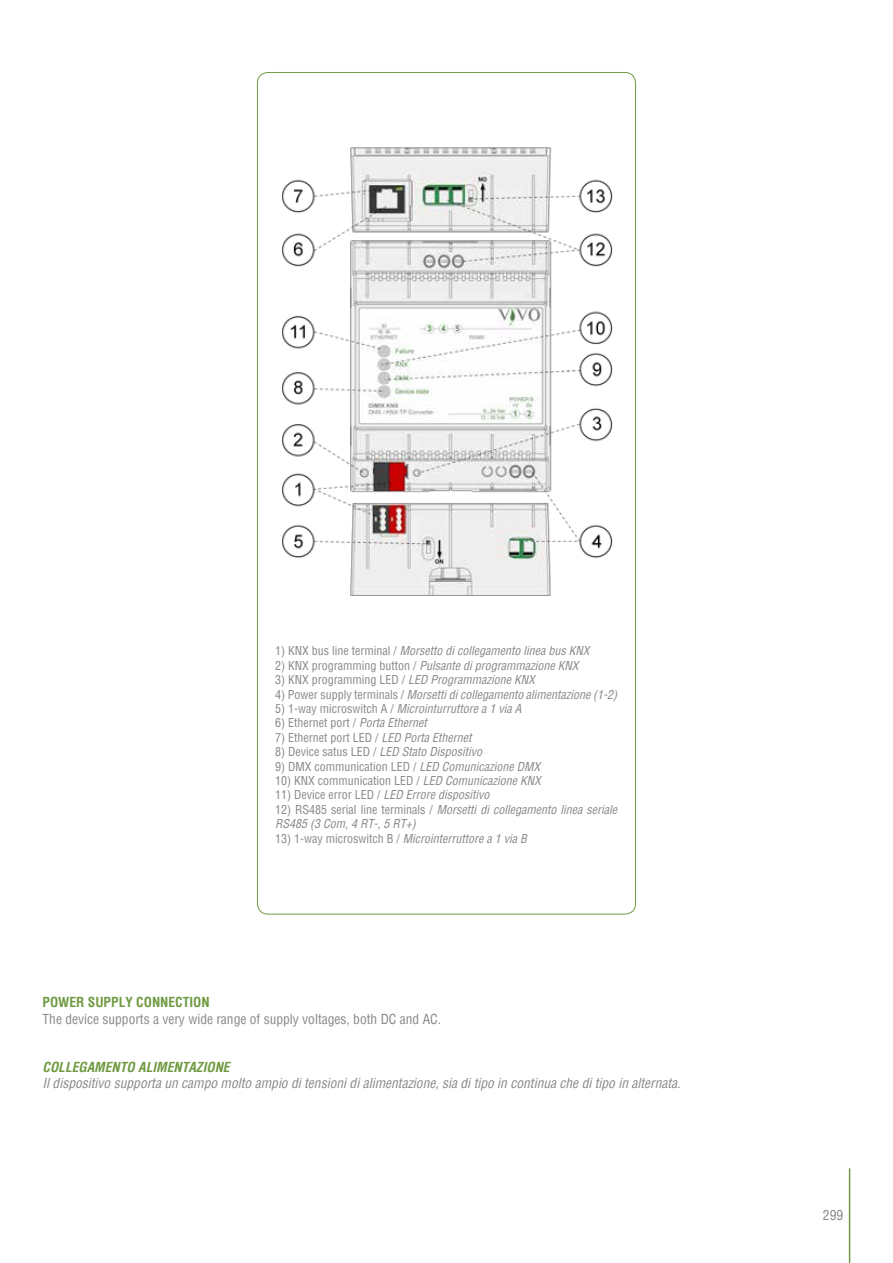
<style>
.page{position:relative;width:893px;height:1263px;background:#fff}
.page>*{position:absolute;margin:0;border:0;box-sizing:border-box;transform-origin:0 0}
.t1{font:italic condensed 13.5px "Helvetica";color:#878787}
.t2{font:condensed 13.5px "Helvetica";color:#878787}
.t3{font:italic 700 condensed 13.5px "Helvetica";color:#709a42}
.t4{font:700 condensed 13.5px "Helvetica";color:#709a42}
.t5{font:italic condensed 12px/14.4px "Helvetica";color:#878787}
.t6{font:condensed 12px "Helvetica";color:#878787}
.s1{font-style:normal}
.s2{font-style:italic}
</style>
<div class="page">
<hr style="left:849px;top:1168px;width:1px;height:95px;background:#709a42">
<img style="left:282px;top:147px;width:331px;height:449px">
<p class="t5" style="left:275px;top:644px;width:316px"><span class="s1">1) KNX bus line terminal /</span> Morsetto di collegamento linea bus KNX</p>
<p class="t5" style="left:275px;top:658px;width:305px"><span class="s1">2) KNX programming button /</span> Pulsante di programmazione KNX</p>
<p class="t6" style="left:275px;top:672px;width:261px">3) KNX programming LED / <span class="s2">LED Programmazione KNX</span></p>
<p class="t5" style="left:275px;top:687px;width:344px"><span class="s1">4) Power supply terminals /</span> Morsetti di collegamento alimentazione (1-2)</p>
<p class="t5" style="left:275px;top:701px;width:248px"><span class="s1">5) 1-way microswitch A /</span> Microinturruttore a 1 via A</p>
<p class="t6" style="left:275px;top:715px;width:153px">6) Ethernet port / <span class="s2">Porta Ethernet</span></p>
<p class="t6" style="left:275px;top:730px;width:198px">7) Ethernet port LED / <span class="s2">LED Porta Ethernet</span></p>
<p class="t5" style="left:275px;top:744px;width:208px"><span class="s1">8) Device satus LED /</span> LED Stato Dispositivo</p>
<p class="t6" style="left:275px;top:758px;width:266px">9) DMX communication LED / <span class="s2">LED Comunicazione DMX</span></p>
<p class="t6" style="left:275px;top:773px;width:267px">10) KNX communication LED / <span class="s2">LED Comunicazione KNX</span></p>
<p class="t5" style="left:275px;top:788px;width:216px"><span class="s1">11) Device error LED /</span> LED Errore dispositivo</p>
<p class="t5" style="left:275px;top:802px;width:344px"><span class="s1">12) RS485 serial line terminals /</span> Morsetti di collegamento linea seriale<br>RS485 (3 Com, 4 RT-, 5 RT+)</p>
<p class="t5" style="left:275px;top:831px;width:253px"><span class="s1">13) 1-way microswitch B /</span> Microinterruttore a 1 via B</p>
<p class="t4" style="left:43px;top:993px;width:169px">POWER SUPPLY CONNECTION</p>
<p class="t2" style="left:43px;top:1010px;width:400px">The device supports a very wide range of supply voltages, both DC and AC.</p>
<p class="t3" style="left:43px;top:1058px;width:189px">COLLEGAMENTO ALIMENTAZIONE</p>
<p class="t1" style="left:43px;top:1075px;width:640px">Il dispositivo supporta un campo molto ampio di tensioni di alimentazione, sia di tipo in continua che di tipo in alternata.</p>
<p class="t2" style="left:823px;top:1207px;width:22px">299</p>
</div>
